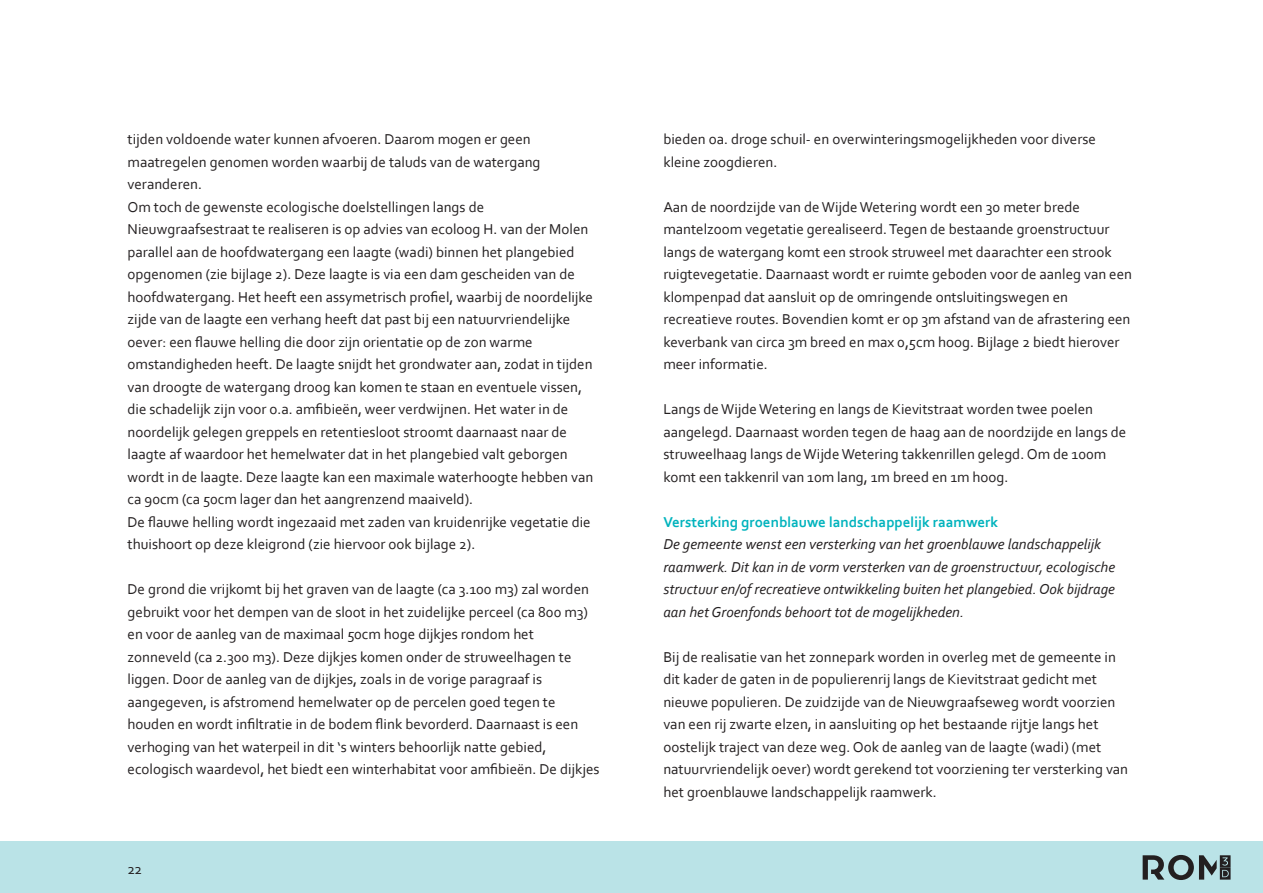
<style>
.page{position:relative;width:1263px;height:893px;background:#fff}
.page>*{position:absolute;margin:0;border:0;box-sizing:border-box;transform-origin:0 0}
.t1{font:15px/22.5px "Corbel";color:#231f20}
.t2{font:italic 15px/22.5px "Corbel";color:#231f20}
.t3{font:700 15px "Corbel";color:#00b3bd}
</style>
<div class="page">
<div style="left:0;top:842px;width:1263px;height:51px;background:#bae3e7"></div>
<svg style="left:1143px;top:855px;width:87px;height:25px"></svg>
<p class="t1" style="left:128px;top:127px;width:467px">tijden voldoende water kunnen afvoeren. Daarom mogen er geen maatregelen genomen worden waarbij de taluds van de watergang veranderen.<br>Om toch de gewenste ecologische doelstellingen langs de Nieuwgraafsestraat te realiseren is op advies van ecoloog H. van der Molen parallel aan de hoofdwatergang een laagte (wadi) binnen het plangebied opgenomen (zie bijlage 2). Deze laagte is via een dam gescheiden van de hoofdwatergang. Het heeft een assymetrisch profiel, waarbij de noordelijke zijde van de laagte een verhang heeft dat past bij een natuurvriendelijke oever: een flauwe helling die door zijn orientatie op de zon warme omstandigheden heeft. De laagte snijdt het grondwater aan, zodat in tijden van droogte de watergang droog kan komen te staan en eventuele vissen, die schadelijk zijn voor o.a. amfibieën, weer verdwijnen. Het water in de noordelijk gelegen greppels en retentiesloot stroomt daarnaast naar de laagte af waardoor het hemelwater dat in het plangebied valt geborgen wordt in de laagte. Deze laagte kan een maximale waterhoogte hebben van ca 90cm (ca 50cm lager dan het aangrenzend maaiveld).<br>De flauwe helling wordt ingezaaid met zaden van kruidenrijke vegetatie die thuishoort op deze kleigrond (zie hiervoor ook bijlage 2).</p>
<p class="t1" style="left:128px;top:577px;width:473px">De grond die vrijkomt bij het graven van de laagte (ca 3.100 m3) zal worden gebruikt voor het dempen van de sloot in het zuidelijke perceel (ca 800 m3) en voor de aanleg van de maximaal 50cm hoge dijkjes rondom het zonneveld (ca 2.300 m3). Deze dijkjes komen onder de struweelhagen te liggen. Door de aanleg van de dijkjes, zoals in de vorige paragraaf is aangegeven, is afstromend hemelwater op de percelen goed tegen te houden en wordt infiltratie in de bodem flink bevorderd. Daarnaast is een verhoging van het waterpeil in dit ‘s winters behoorlijk natte gebied, ecologisch waardevol, het biedt een winterhabitat voor amfibieën. De dijkjes</p>
<p class="t1" style="left:128px;top:857px;width:16px">22</p>
<p class="t1" style="left:663px;top:127px;width:434px">bieden oa. droge schuil- en overwinteringsmogelijkheden voor diverse kleine zoogdieren.</p>
<p class="t1" style="left:663px;top:195px;width:470px">Aan de noordzijde van de Wijde Wetering wordt een 30 meter brede mantelzoom vegetatie gerealiseerd. Tegen de bestaande groenstructuur langs de watergang komt een strook struweel met daarachter een strook ruigtevegetatie. Daarnaast wordt er ruimte geboden voor de aanleg van een klompenpad dat aansluit op de omringende ontsluitingswegen en recreatieve routes. Bovendien komt er op 3m afstand van de afrastering een keverbank van circa 3m breed en max 0,5cm hoog. Bijlage 2 biedt hierover meer informatie.</p>
<p class="t1" style="left:663px;top:397px;width:464px">Langs de Wijde Wetering en langs de Kievitstraat worden twee poelen aangelegd. Daarnaast worden tegen de haag aan de noordzijde en langs de struweelhaag langs de Wijde Wetering takkenrillen gelegd. Om de 100m komt een takkenril van 10m lang, 1m breed en 1m hoog.</p>
<p class="t3" style="left:663px;top:512px;width:336px">Versterking groenblauwe landschappelijk raamwerk</p>
<p class="t2" style="left:663px;top:532px;width:453px">De gemeente wenst een versterking van het groenblauwe landschappelijk raamwerk. Dit kan in de vorm versterken van de groenstructuur, ecologische structuur en/of recreatieve ontwikkeling buiten het plangebied. Ook bijdrage aan het Groenfonds behoort tot de mogelijkheden.</p>
<p class="t1" style="left:663px;top:645px;width:466px">Bij de realisatie van het zonnepark worden in overleg met de gemeente in dit kader de gaten in de populierenrij langs de Kievitstraat gedicht met nieuwe populieren. De zuidzijde van de Nieuwgraafseweg wordt voorzien van een rij zwarte elzen, in aansluiting op het bestaande rijtje langs het oostelijk traject van deze weg. Ook de aanleg van de laagte (wadi) (met natuurvriendelijk oever) wordt gerekend tot voorziening ter versterking van het groenblauwe landschappelijk raamwerk.</p>
</div>
